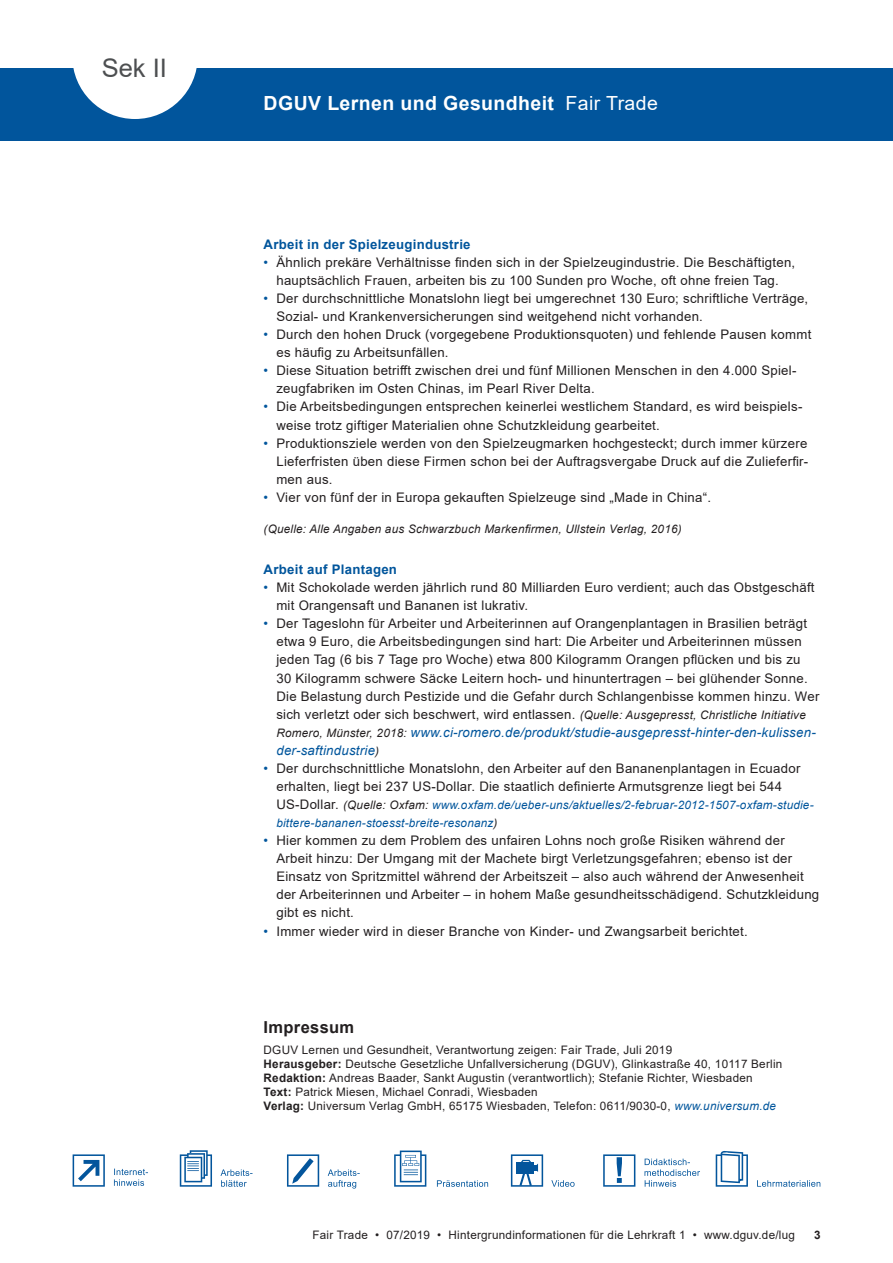
<style>
.page{position:relative;width:893px;height:1263px;background:#fff}
.page>*{position:absolute;margin:0;border:0;box-sizing:border-box;transform-origin:0 0}
.t1{font:25.5px "Arial";color:#4d4f51}
.t2{font:700 19.5px "Arial";letter-spacing:.02em;color:#fff}
.t3{font:19.5px "Arial";letter-spacing:.02em;color:#fff}
.t4{font:700 16.5px "Arial";letter-spacing:.02em;color:#231f20}
.t5{font:13.2px/18px "Arial";letter-spacing:.02em;color:#231f20}
.t6{font:700 13.2px "Arial";letter-spacing:.02em;color:#01559c}
.t7{font:11.7px/14.1px "Arial";letter-spacing:.02em;color:#231f20}
.t8{font:italic 11.7px/18.1px "Arial";letter-spacing:.02em;color:#01559c}
.t9{font:italic 11.7px "Arial";letter-spacing:.02em;color:#231f20}
.t10{font:700 11.7px "Arial";color:#231f20}
.s1{color:#01559c}
.s2{font-style:italic;font-size:11.7px}
.s3{font-style:italic;color:#01559c}
.s4{font-style:normal;font-size:13.2px;color:#231f20}
.s5{color:#231f20}
.s6{font-weight:700}
</style>
<div class="page">
<div style="left:0;top:68px;width:893px;height:72px;background:#01559c"></div>
<svg style="left:73px;top:68px;width:124px;height:51px"></svg>
<svg style="left:73px;top:1154px;width:32px;height:33px"></svg>
<svg style="left:114px;top:1168px;width:34px;height:18px"></svg>
<svg style="left:180px;top:1150px;width:32px;height:37px"></svg>
<svg style="left:221px;top:1169px;width:32px;height:18px"></svg>
<svg style="left:287px;top:1154px;width:32px;height:33px"></svg>
<svg style="left:328px;top:1169px;width:32px;height:19px"></svg>
<svg style="left:394px;top:1150px;width:32px;height:37px"></svg>
<svg style="left:511px;top:1154px;width:32px;height:33px"></svg>
<svg style="left:551px;top:1180px;width:24px;height:7px"></svg>
<svg style="left:603px;top:1154px;width:32px;height:33px"></svg>
<svg style="left:644px;top:1158px;width:56px;height:29px"></svg>
<svg style="left:716px;top:1151px;width:32px;height:36px"></svg>
<svg style="left:757px;top:1180px;width:63px;height:7px"></svg>
<svg style="left:437px;top:1180px;width:51px;height:7px"></svg>
<h1 class="t1" style="left:102px;top:50px;width:67px">Sek II</h1>
<h2 class="t2" style="left:264px;top:89px;width:292px">DGUV Lernen und Gesundheit</h2>
<h2 class="t3" style="left:566px;top:89px;width:94px">Fair Trade</h2>
<p class="t6" style="left:264px;top:235px;width:208px">Arbeit in der Spielzeugindustrie</p>
<p class="t5" style="left:264px;top:253px;width:533px;text-align:center"><span class="s1">•</span> Ähnlich prekäre Verhältnisse finden sich in der Spielzeugindustrie. Die Beschäftigten, hauptsächlich Frauen, arbeiten bis zu 100 Sunden pro Woche, oft ohne freien Tag.</p>
<p class="t5" style="left:276px;top:289px;width:533px;text-indent:-13px"><span class="s1">•</span> Der durchschnittliche Monatslohn liegt bei umgerechnet 130 Euro; schriftliche Verträge,<br>Sozial- und Krankenversicherungen sind weitgehend nicht vorhanden.</p>
<p class="t5" style="left:276px;top:325px;width:536px;text-indent:-13px"><span class="s1">•</span> Durch den hohen Druck (vorgegebene Produktionsquoten) und fehlende Pausen kommt es häufig zu Arbeitsunfällen.</p>
<p class="t5" style="left:276px;top:362px;width:522px;text-indent:-13px"><span class="s1">•</span> Diese Situation betrifft zwischen drei und fünf Millionen Menschen in den 4.000 Spiel&shy;zeugfabriken im Osten Chinas, im Pearl River Delta.</p>
<p class="t5" style="left:276px;top:398px;width:527px;text-indent:-13px"><span class="s1">•</span> Die Arbeitsbedingungen entsprechen keinerlei westlichem Standard, es wird beispiels&shy;weise trotz giftiger Materialien ohne Schutzkleidung gearbeitet.</p>
<p class="t5" style="left:276px;top:434px;width:533px;text-align:justify;text-indent:-13px"><span class="s1">•</span> Produktionsziele werden von den Spielzeugmarken hochgesteckt; durch immer kürzere Lieferfristen üben diese Firmen schon bei der Auftragsvergabe Druck auf die Zulieferfir&shy;men aus.</p>
<p class="t5" style="left:264px;top:488px;width:449px"><span class="s1">•</span> Vier von fünf der in Europa gekauften Spielzeuge sind „Made in China“.</p>
<p class="t9" style="left:264px;top:522px;width:420px">(Quelle: Alle Angaben aus Schwarzbuch Markenfirmen, Ullstein Verlag, 2016)</p>
<p class="t6" style="left:264px;top:560px;width:135px">Arbeit auf Plantagen</p>
<p class="t5" style="left:276px;top:578px;width:540px;text-indent:-13px"><span class="s1">•</span> Mit Schokolade werden jährlich rund 80 Milliarden Euro verdient; auch das Obstgeschäft mit Orangensaft und Bananen ist lukrativ.</p>
<p class="t5" style="left:276px;top:615px;width:545px;text-indent:-13px"><span class="s1">•</span> Der Tageslohn für Arbeiter und Arbeiterinnen auf Orangenplantagen in Brasilien beträgt etwa 9 Euro, die Arbeitsbedingungen sind hart: Die Arbeiter und Arbeiterinnen müssen jeden Tag (6 bis 7 Tage pro Woche) etwa 800 Kilogramm Orangen pflücken und bis zu<br>30 Kilogramm schwere Säcke Leitern hoch- und hinuntertragen – bei glühender Sonne.<br>Die Belastung durch Pestizide und die Gefahr durch Schlangenbisse kommen hinzu. Wer sich verletzt oder sich beschwert, wird entlassen. <span class="s2">(Quelle: Ausgepresst, Christliche Initiative Romero, Münster, 2018:</span> <span class="s3">www.ci-romero.de/produkt/studie-ausgepresst-hinter-den-kulissen&shy;der-saftindustrie</span><span class="s2">)</span></p>
<p class="t5" style="left:264px;top:759px;width:538px;text-align:center"><span class="s1">•</span> Der durchschnittliche Monatslohn, den Arbeiter auf den Bananenplantagen in Ecuador erhalten, liegt bei 237 US-Dollar. Die staatlich definierte Armutsgrenze liegt bei 544</p>
<p class="t8" style="left:276px;top:796px;width:539px"><span class="s4">US-Dollar.</span> <span class="s5">(Quelle: Oxfam:</span> www.oxfam.de/ueber-uns/aktuelles/2-februar-2012-1507-oxfam-studie&shy;bittere-bananen-stoesst-breite-resonanz<span class="s5">)</span></p>
<p class="t5" style="left:276px;top:831px;width:544px;text-indent:-13px"><span class="s1">•</span> Hier kommen zu dem Problem des unfairen Lohns noch große Risiken während der Arbeit hinzu: Der Umgang mit der Machete birgt Verletzungsgefahren; ebenso ist der Einsatz von Spritzmittel während der Arbeitszeit – also auch während der Anwesenheit der Arbeiterinnen und Arbeiter – in hohem Maße gesundheitsschädigend. Schutzkleidung gibt es nicht.</p>
<p class="t5" style="left:264px;top:922px;width:486px"><span class="s1">•</span> Immer wieder wird in dieser Branche von Kinder- und Zwangsarbeit berichtet.</p>
<p class="t4" style="left:264px;top:1016px;width:92px">Impressum</p>
<p class="t7" style="left:264px;top:1043px;width:520px">DGUV Lernen und Gesundheit, Verantwortung zeigen: Fair Trade, Juli 2019<br><span class="s6">Herausgeber:</span> Deutsche Gesetzliche Unfallversicherung (DGUV), Glinkastraße 40, 10117 Berlin <span class="s6">Redaktion:</span> Andreas Baader, Sankt Augustin (verantwortlich); Stefanie Richter, Wiesbaden <span class="s6">Text:</span> Patrick Miesen, Michael Conradi, Wiesbaden<br><span class="s6">Verlag:</span> Universum Verlag GmbH, 65175 Wiesbaden, Telefon: 0611/9030-0, <span class="s3">www.universum.de</span></p>
<p class="t7" style="left:312px;top:1228px;width:484px">Fair Trade • 07/2019 • Hintergrundinformationen für die Lehrkraft 1 • www.dguv.de/lug</p>
<p class="t10" style="left:814px;top:1227px;width:8px">3</p>
</div>
